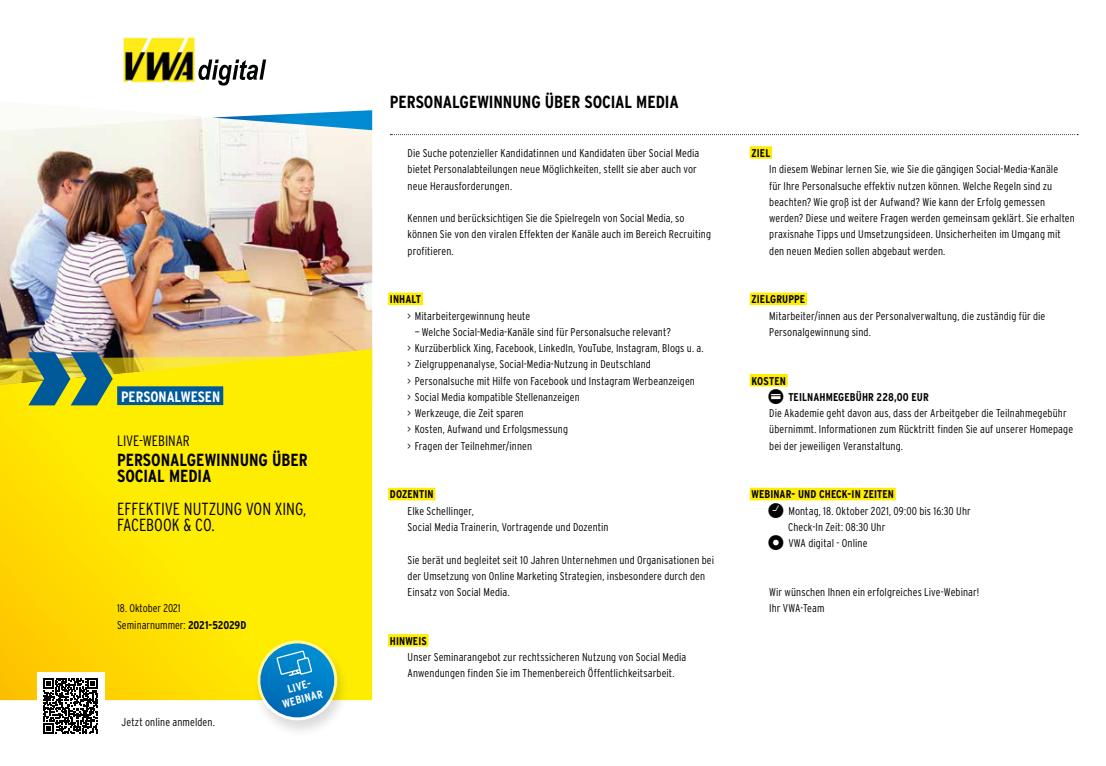
<style>
.page{position:relative;width:1106px;height:766px;background:#fff}
.page>*{position:absolute;margin:0;border:0;box-sizing:border-box;transform-origin:0 0}
.t1{font:700 17.5px/16.2px "Interstate Condensed";color:#000}
.t2{font:300 17.5px/16.2px "Interstate Condensed";letter-spacing:-.005em;color:#000}
.t3{font:700 17.5px "Interstate Condensed";letter-spacing:-.005em;color:#fff}
.t4{font:700 15px "Interstate Condensed";letter-spacing:-.005em;color:#fff}
.t5{font:300 15px "Interstate Condensed";letter-spacing:-.005em;color:#000}
.t6{font:300 11.25px/16.2px "Interstate Condensed";letter-spacing:.005em;color:#000}
.t7{font:700 11.25px "Interstate Condensed";letter-spacing:.005em;color:#000}
.t8{font:700 11.25px/12.8px "Interstate Condensed";color:#fff;text-align:center}
.s1{font-weight:700}
</style>
<div class="page">
<div style="left:388px;top:292px;width:35px;height:13px;background:#ffed00"></div>
<div style="left:388px;top:487px;width:47px;height:13px;background:#ffed00"></div>
<div style="left:388px;top:634px;width:40px;height:12px;background:#ffed00"></div>
<svg style="left:390px;top:134px;width:688px;height:1px"></svg>
<div style="left:749px;top:146px;width:23px;height:13px;background:#ffed00"></div>
<div style="left:749px;top:292px;width:58px;height:13px;background:#ffed00"></div>
<div style="left:749px;top:374px;width:38px;height:12px;background:#ffed00"></div>
<div style="left:749px;top:487px;width:146px;height:13px;background:#ffed00"></div>
<img style="left:0;top:131px;width:372px;height:218px">
<svg style="left:0;top:349px;width:372px;height:351px;background:#fee500"></svg>
<svg style="left:4px;top:110px;width:368px;height:21px"></svg>
<img style="left:0;top:345px;width:300px;height:60px">
<div style="left:117px;top:386px;width:106px;height:19px;background:#005a9a"></div>
<div style="left:37px;top:672px;width:67px;height:67px;background:#fff"></div>
<svg style="left:43px;top:678px;width:55px;height:55px"></svg>
<img style="left:123px;top:37px;width:73px;height:46px">
<svg style="left:198px;top:59px;width:68px;height:26px"></svg>
<div style="left:250px;top:637px;width:101px;height:101px;background:#000;opacity:.25"></div>
<svg style="left:252px;top:635px;width:90px;height:90px;background:#7ab49e"></svg>
<h1 class="t3" style="left:128px;top:385px;width:162px">KOMMUNALWIRTSCHAFT</h1>
<h2 class="t4" style="left:121px;top:388px;width:100px">PERSONALWESEN</h2>
<h2 class="t5" style="left:117px;top:431px;width:74px">LIVE-WEBINAR</h2>
<h1 class="t1" style="left:117px;top:451px;width:192px">PERSONALGEWINNUNG ÜBER<br>SOCIAL MEDIA</h1>
<h1 class="t2" style="left:117px;top:500px;width:191px">EFFEKTIVE NUTZUNG VON XING,<br>FACEBOOK &amp; CO.</h1>
<p class="t6" style="left:117px;top:600px;width:131px">18. Oktober 2021<br>Seminarnummer: <span class="s1">2021-52029D</span></p>
<p class="t6" style="left:122px;top:713px;width:95px">Jetzt online anmelden.</p>
<p class="t8" style="left:278px;top:685px;width:43px;rotate:-15deg">LIVE-<br>WEBINAR</p>
<h1 class="t1" style="left:390px;top:94px;width:290px">PERSONALGEWINNUNG ÜBER SOCIAL MEDIA</h1>
<p class="t6" style="left:407px;top:145px;width:293px">Die Suche potenzieller Kandidatinnen und Kandidaten über Social Media bietet Personalabteilungen neue Möglichkeiten, stellt sie aber auch vor neue Herausforderungen.</p>
<p class="t6" style="left:407px;top:210px;width:305px">Kennen und berücksichtigen Sie die Spielregeln von Social Media, so können Sie von den viralen Effekten der Kanäle auch im Bereich Recruiting profitieren.</p>
<p class="t7" style="left:390px;top:293px;width:33px">INHALT</p>
<p class="t6" style="left:407px;top:307px;width:124px">&gt; Mitarbeitergewinnung heute</p>
<p class="t6" style="left:407px;top:323px;width:297px;text-indent:7px">— Welche Social-Media-Kanäle sind für Personalsuche relevant?<br>&gt; Kurzüberblick Xing, Facebook, LinkedIn, YouTube, Instagram, Blogs u. a. &gt; Zielgruppenanalyse, Social-Media-Nutzung in Deutschland<br>&gt; Personalsuche mit Hilfe von Facebook und Instagram Werbeanzeigen<br>&gt; Social Media kompatible Stellenanzeigen<br>&gt; Werkzeuge, die Zeit sparen<br>&gt; Kosten, Aufwand und Erfolgsmessung<br>&gt; Fragen der Teilnehmer/innen</p>
<p class="t7" style="left:390px;top:488px;width:45px">DOZENTIN</p>
<p class="t6" style="left:407px;top:502px;width:202px">Elke Schellinger,<br>Social Media Trainerin, Vortragende und Dozentin</p>
<p class="t6" style="left:407px;top:551px;width:308px">Sie berät und begleitet seit 10 Jahren Unternehmen und Organisationen bei der Umsetzung von Online Marketing Strategien, insbesondere durch den<br>Einsatz von Social Media.</p>
<p class="t7" style="left:390px;top:634px;width:38px">HINWEIS</p>
<p class="t6" style="left:407px;top:648px;width:280px">Unser Seminarangebot zur rechtssicheren Nutzung von Social Media<br>Anwendungen finden Sie im Themenbereich Öffentlichkeitsarbeit.</p>
<p class="t7" style="left:751px;top:147px;width:20px">ZIEL</p>
<p class="t6" style="left:769px;top:161px;width:307px">In diesem Webinar lernen Sie, wie Sie die gängigen Social-Media-Kanäle<br>für Ihre Personalsuche effektiv nutzen können. Welche Regeln sind zu beachten? Wie groß ist der Aufwand? Wie kann der Erfolg gemessen werden? Diese und weitere Fragen werden gemeinsam geklärt. Sie erhalten praxisnahe Tipps und Umsetzungsideen. Unsicherheiten im Umgang mit den neuen Medien sollen abgebaut werden.</p>
<p class="t7" style="left:751px;top:293px;width:55px">ZIELGRUPPE</p>
<p class="t6" style="left:769px;top:307px;width:278px">Mitarbeiter/innen aus der Personalverwaltung, die zuständig für die<br>Personalgewinnung sind.</p>
<p class="t7" style="left:751px;top:374px;width:36px">KOSTEN</p>
<p class="t7" style="left:788px;top:390px;width:142px">TEILNAHMEGEBÜHR 228,00 EUR</p>
<p class="t6" style="left:769px;top:405px;width:305px">Die Akademie geht davon aus, dass der Arbeitgeber die Teilnahmegebühr übernimmt. Informationen zum Rücktritt finden Sie auf unserer Homepage bei der jeweiligen Veranstaltung.</p>
<p class="t7" style="left:751px;top:488px;width:144px">WEBINAR- UND CHECK-IN ZEITEN</p>
<p class="t6" style="left:788px;top:502px;width:184px">Montag, 18. Oktober 2021, 09:00 bis 16:30 Uhr<br>Check-In Zeit: 08:30 Uhr</p>
<p class="t6" style="left:769px;top:535px;width:100px">□ VWA digital - Online</p>
<p class="t6" style="left:769px;top:583px;width:212px">Wir wünschen Ihnen ein erfolgreiches Live-Webinar!<br>Ihr VWA-Team</p>
</div>
